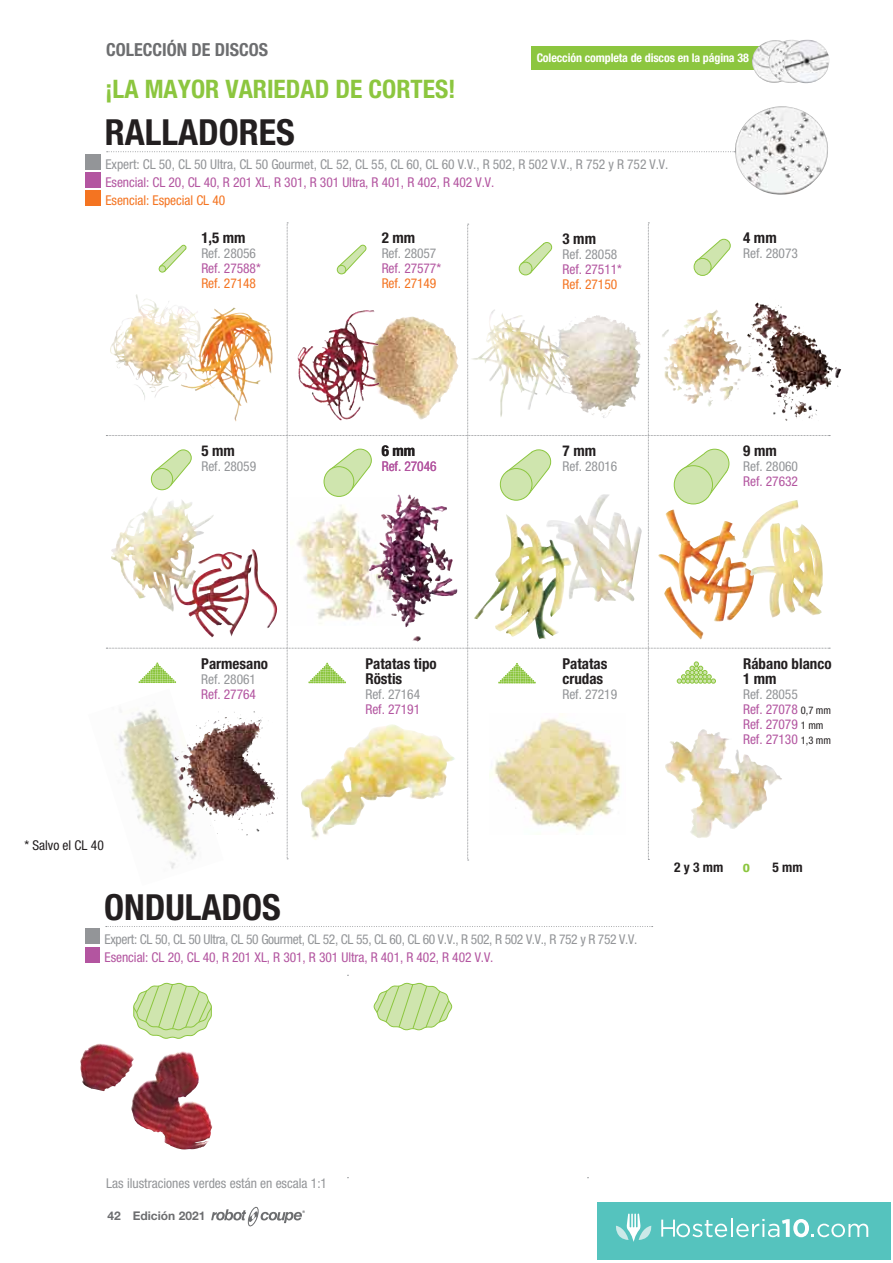
<style>
.page{position:relative;width:893px;height:1263px;background:#fff}
.page>*{position:absolute;margin:0;border:0;box-sizing:border-box;transform-origin:0 0}
.t1{font:700 condensed 36px "Helvetica Neue";color:#231f20}
.t2{font:700 condensed 25.5px "Helvetica Neue";color:#8cc63f}
.t3{font:700 condensed 18px "Helvetica Neue";color:#6d6e70}
.t4{font:700 condensed 15px/15px "Helvetica Neue";color:#231f20}
.t5{font:700 condensed 15px "Helvetica Neue";color:#8cc63f}
.t6{font:condensed 13.5px/15px "Helvetica Neue";letter-spacing:-.005em;color:#b355a0}
.t7{font:condensed 13.5px "Helvetica Neue";letter-spacing:-.005em;color:#939598}
.t8{font:condensed 13.5px "Helvetica Neue";letter-spacing:-.025em;color:#939598}
.t9{font:condensed 13.5px "Helvetica Neue";letter-spacing:-.005em;color:#f47421}
.t10{font:condensed 13.5px "Helvetica Neue";color:#231f20}
.t11{font:700 condensed 13.5px "Helvetica Neue";color:#231f20}
.t12{font:700 condensed 12px "Helvetica Neue";letter-spacing:-.01em;color:#fff}
.t13{font:700 12px "Helvetica Neue";color:#6d6e70}
.s1{color:#939598}
.s2{font-size:10.5px;color:#231f20}
</style>
<div class="page">
<img style="left:735px;top:106px;width:93px;height:89px">
<svg style="left:373px;top:982px;width:80px;height:49px"></svg>
<svg style="left:133px;top:982px;width:79px;height:57px"></svg>
<img style="left:80px;top:1043px;width:101px;height:48px">
<svg style="left:107px;top:151px;width:628px;height:1px"></svg>
<div style="left:85px;top:154px;width:16px;height:15px;background:#939598"></div>
<div style="left:85px;top:172px;width:16px;height:15px;background:#b355a0"></div>
<div style="left:85px;top:190px;width:16px;height:15px;background:#f47421"></div>
<div style="left:85px;top:929px;width:15px;height:15px;background:#939598"></div>
<div style="left:85px;top:947px;width:15px;height:15px;background:#b355a0"></div>
<svg style="left:106px;top:926px;width:547px;height:1px"></svg>
<img style="left:106px;top:223px;width:724px;height:638px">
<div style="left:531px;top:46px;width:275px;height:24px;background:#8cc63f"></div>
<img style="left:752px;top:41px;width:16px;height:41px">
<img style="left:768px;top:40px;width:16px;height:43px">
<img style="left:784px;top:40px;width:45px;height:43px">
<svg style="left:211px;top:1206px;width:94px;height:20px"></svg>
<div style="left:597px;top:1202px;width:293px;height:57px;background:#55c3be"></div>
<svg style="left:661px;top:1218px;width:207px;height:19px"></svg>
<svg style="left:616px;top:1213px;width:36px;height:29px"></svg>
<h3 class="t3" style="left:106px;top:44px;width:163px">COLECCIÓN DE DISCOS</h3>
<h2 class="t2" style="left:105px;top:79px;width:352px">¡LA MAYOR VARIEDAD DE CORTES!</h2>
<p class="t12" style="left:537px;top:53px;width:214px">Colección completa de discos en la página 38</p>
<h1 class="t1" style="left:105px;top:119px;width:192px">RALLADORES</h1>
<p class="t7" style="left:105px;top:159px;width:564px">Expert: CL 50, CL 50 Ultra, CL 50 Gourmet, CL 52, CL 55, CL 60, CL 60 V.V., R 502, R 502 V.V., R 752 y R 752 V.V.</p>
<p class="t6" style="left:105px;top:176px;width:390px">Esencial: CL 20, CL 40, R 201 XL, R 301, R 301 Ultra, R 401, R 402, R 402 V.V.</p>
<p class="t9" style="left:105px;top:195px;width:121px">Esencial: Especial CL 40</p>
<p class="t4" style="left:201px;top:232px;width:46px">1,5 mm</p>
<p class="t7" style="left:201px;top:249px;width:56px">Ref. 28056</p>
<p class="t6" style="left:201px;top:262px;width:61px">Ref. 27588*</p>
<p class="t9" style="left:201px;top:279px;width:56px">Ref. 27148</p>
<p class="t4" style="left:382px;top:232px;width:35px">2 mm</p>
<p class="t7" style="left:382px;top:249px;width:56px">Ref. 28057</p>
<p class="t6" style="left:382px;top:262px;width:61px">Ref. 27577*</p>
<p class="t9" style="left:382px;top:279px;width:56px">Ref. 27149</p>
<p class="t4" style="left:562px;top:232px;width:35px">3 mm</p>
<p class="t7" style="left:562px;top:249px;width:56px">Ref. 28058</p>
<p class="t6" style="left:562px;top:262px;width:61px">Ref. 27511*</p>
<p class="t9" style="left:562px;top:279px;width:56px">Ref. 27150</p>
<p class="t10" style="left:24px;top:840px;width:81px">* Salvo el CL 40</p>
<p class="t4" style="left:201px;top:444px;width:35px">5 mm</p>
<p class="t7" style="left:201px;top:461px;width:56px">Ref. 28059</p>
<p class="t4" style="left:201px;top:657px;width:68px">Parmesano</p>
<p class="t7" style="left:201px;top:674px;width:56px">Ref. 28061</p>
<p class="t6" style="left:201px;top:688px;width:56px">Ref. 27764</p>
<p class="t4" style="left:382px;top:445px;width:35px">6 mm</p>
<p class="t6" style="left:382px;top:460px;width:56px">Ref. 27046</p>
<p class="t4" style="left:365px;top:658px;width:73px">Patatas tipo<br>Röstis</p>
<p class="t7" style="left:365px;top:690px;width:56px">Ref. 27164</p>
<p class="t6" style="left:365px;top:703px;width:56px">Ref. 27191</p>
<p class="t4" style="left:563px;top:445px;width:35px">7 mm</p>
<p class="t7" style="left:563px;top:462px;width:56px">Ref. 28016</p>
<p class="t4" style="left:562px;top:658px;width:46px">Patatas crudas</p>
<p class="t7" style="left:562px;top:690px;width:56px">Ref. 27219</p>
<p class="t4" style="left:743px;top:232px;width:35px">4 mm</p>
<p class="t7" style="left:743px;top:249px;width:56px">Ref. 28073</p>
<p class="t4" style="left:743px;top:444px;width:35px">9 mm</p>
<p class="t7" style="left:743px;top:461px;width:56px">Ref. 28060</p>
<p class="t6" style="left:743px;top:475px;width:56px">Ref. 27632</p>
<p class="t4" style="left:743px;top:657px;width:90px">Rábano blanco<br>1 mm</p>
<p class="t6" style="left:743px;top:688px;width:89px"><span class="s1">Ref. 28055<br></span>Ref. 27078 <span class="s2">0,7 mm<br></span>Ref. 27079 <span class="s2">1 mm<br></span>Ref. 27130 <span class="s2">1,3 mm</span></p>
<h1 class="t1" style="left:104px;top:894px;width:178px">ONDULADOS</h1>
<p class="t8" style="left:105px;top:934px;width:534px">Expert: CL 50, CL 50 Ultra, CL 50 Gourmet, CL 52, CL 55, CL 60, CL 60 V.V., R 502, R 502 V.V., R 752 y R 752 V.V.</p>
<p class="t6" style="left:105px;top:951px;width:390px">Esencial: CL 20, CL 40, R 201 XL, R 301, R 301 Ultra, R 401, R 402, R 402 V.V.</p>
<p class="t11" style="left:674px;top:863px;width:51px">2 y 3 mm</p>
<p class="t5" style="left:743px;top:862px;width:9px">o</p>
<p class="t11" style="left:773px;top:863px;width:32px">5 mm</p>
<p class="t7" style="left:106px;top:1178px;width:222px">Las ilustraciones verdes están en escala 1:1</p>
<p class="t13" style="left:107px;top:1211px;width:100px">42 Edición 2021</p>
</div>
